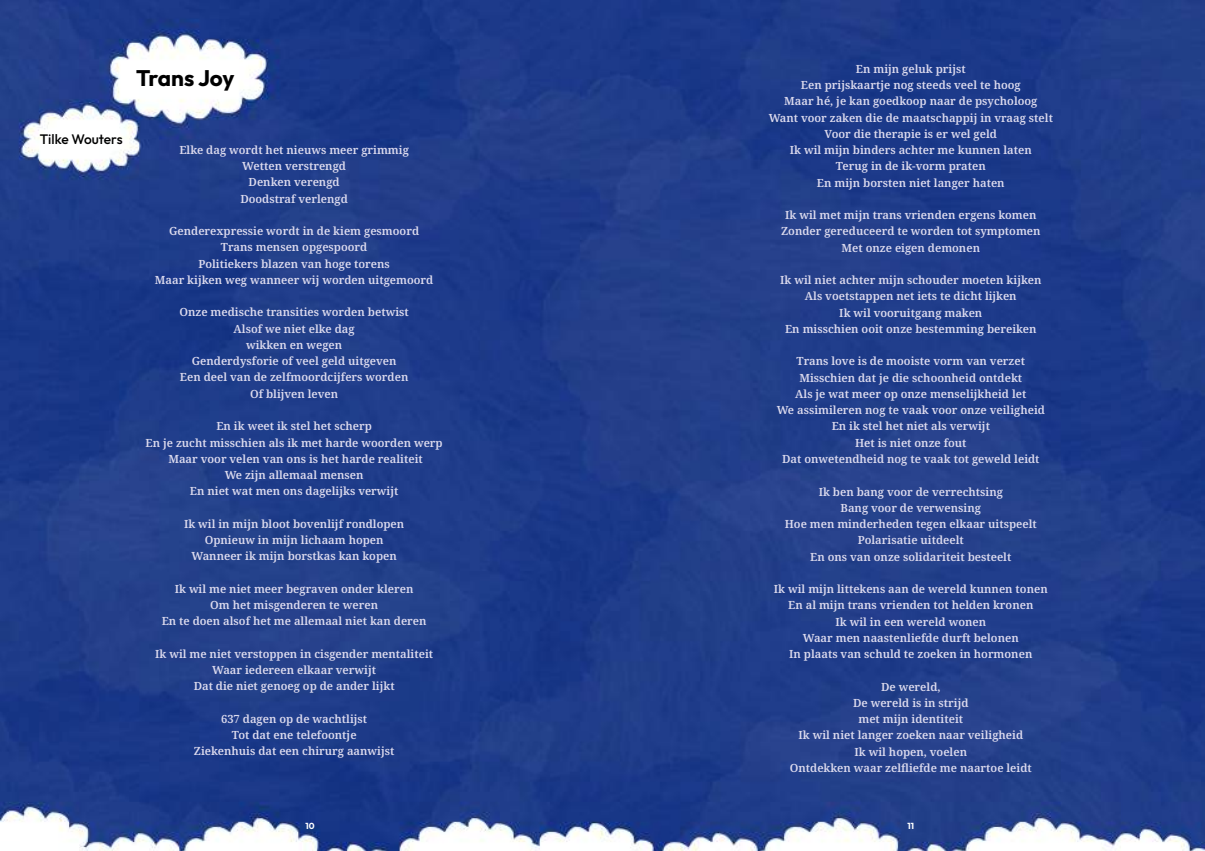
<style>
.page{position:relative;width:1205px;height:851px;background:#fff}
.page>*{position:absolute;margin:0;border:0;box-sizing:border-box;transform-origin:0 0}
.t1{font:700 22.5px "Outfit";letter-spacing:-.005em;color:#000}
.t2{font:500 13.75px "Outfit";color:#000}
.t3{font:600 11.25px/16.2px "Noto Serif";color:#dddbee;text-align:center}
.t4{font:700 8.75px "Outfit";color:#fff}
</style>
<div class="page">
<img style="left:0;top:0;width:1205px;height:850px">
<h1 class="t1" style="left:136px;top:68px;width:100px">Trans Joy</h1>
<p class="t2" style="left:40px;top:133px;width:84px">Tilke Wouters</p>
<p class="t3" style="left:179px;top:142px;width:231px">Elke dag wordt het nieuws meer grimmig<br>Wetten verstrengd<br>Denken verengd<br>Doodstraf verlengd</p>
<p class="t3" style="left:155px;top:223px;width:280px">Genderexpressie wordt in de kiem gesmoord Trans mensen opgespoord<br>Politiekers blazen van hoge torens<br>Maar kijken weg wanneer wij worden uitgemoord</p>
<p class="t3" style="left:179px;top:304px;width:231px">Onze medische transities worden betwist<br>Alsof we niet elke dag<br>wikken en wegen<br>Genderdysforie of veel geld uitgeven<br>Een deel van de zelfmoordcijfers worden<br>Of blijven leven</p>
<p class="t3" style="left:146px;top:418px;width:299px">En ik weet ik stel het scherp<br>En je zucht misschien als ik met harde woorden werp Maar voor velen van ons is het harde realiteit<br>We zijn allemaal mensen<br>En niet wat men ons dagelijks verwijt</p>
<p class="t3" style="left:184px;top:516px;width:222px">Ik wil in mijn bloot bovenlijf rondlopen<br>Opnieuw in mijn lichaam hopen<br>Wanneer ik mijn borstkas kan kopen</p>
<p class="t3" style="left:162px;top:581px;width:266px">Ik wil me niet meer begraven onder kleren<br>Om het misgenderen te weren<br>En te doen alsof het me allemaal niet kan deren</p>
<p class="t3" style="left:155px;top:646px;width:280px">Ik wil me niet verstoppen in cisgender mentaliteit<br>Waar iedereen elkaar verwijt<br>Dat die niet genoeg op de ander lijkt</p>
<p class="t3" style="left:194px;top:711px;width:202px">637 dagen op de wachtlijst<br>Tot dat ene telefoontje<br>Ziekenhuis dat een chirurg aanwijst</p>
<p class="t3" style="left:769px;top:61px;width:286px">En mijn geluk prijst<br>Een prijskaartje nog steeds veel te hoog<br>Maar hé, je kan goedkoop naar de psycholoog Want voor zaken die de maatschappij in vraag stelt Voor die therapie is er wel geld<br>Ik wil mijn binders achter me kunnen laten<br>Terug in de ik-vorm praten<br>En mijn borsten niet langer haten</p>
<p class="t3" style="left:781px;top:207px;width:261px">Ik wil met mijn trans vrienden ergens komen<br>Zonder gereduceerd te worden tot symptomen<br>Met onze eigen demonen</p>
<p class="t3" style="left:780px;top:272px;width:263px">Ik wil niet achter mijn schouder moeten kijken Als voetstappen net iets te dicht lijken<br>Ik wil vooruitgang maken<br>En misschien ooit onze bestemming bereiken</p>
<p class="t3" style="left:776px;top:353px;width:270px">Trans love is de mooiste vorm van verzet Misschien dat je die schoonheid ontdekt<br>Als je wat meer op onze menselijkheid let<br>We assimileren nog te vaak voor onze veiligheid En ik stel het niet als verwijt<br>Het is niet onze fout<br>Dat onwetendheid nog te vaak tot geweld leidt</p>
<p class="t3" style="left:785px;top:483px;width:253px">Ik ben bang voor de verrechtsing<br>Bang voor de verwensing<br>Hoe men minderheden tegen elkaar uitspeelt<br>Polarisatie uitdeelt<br>En ons van onze solidariteit besteelt</p>
<p class="t3" style="left:774px;top:581px;width:275px">Ik wil mijn littekens aan de wereld kunnen tonen En al mijn trans vrienden tot helden kronen<br>Ik wil in een wereld wonen<br>Waar men naastenliefde durft belonen<br>In plaats van schuld te zoeken in hormonen</p>
<p class="t3" style="left:790px;top:678px;width:244px">De wereld,<br>De wereld is in strijd<br>met mijn identiteit<br>Ik wil niet langer zoeken naar veiligheid<br>Ik wil hopen, voelen<br>Ontdekken waar zelfliefde me naartoe leidt</p>
<p class="t4" style="left:305px;top:822px;width:11px">10</p>
<p class="t4" style="left:907px;top:822px;width:8px">11</p>
</div>
